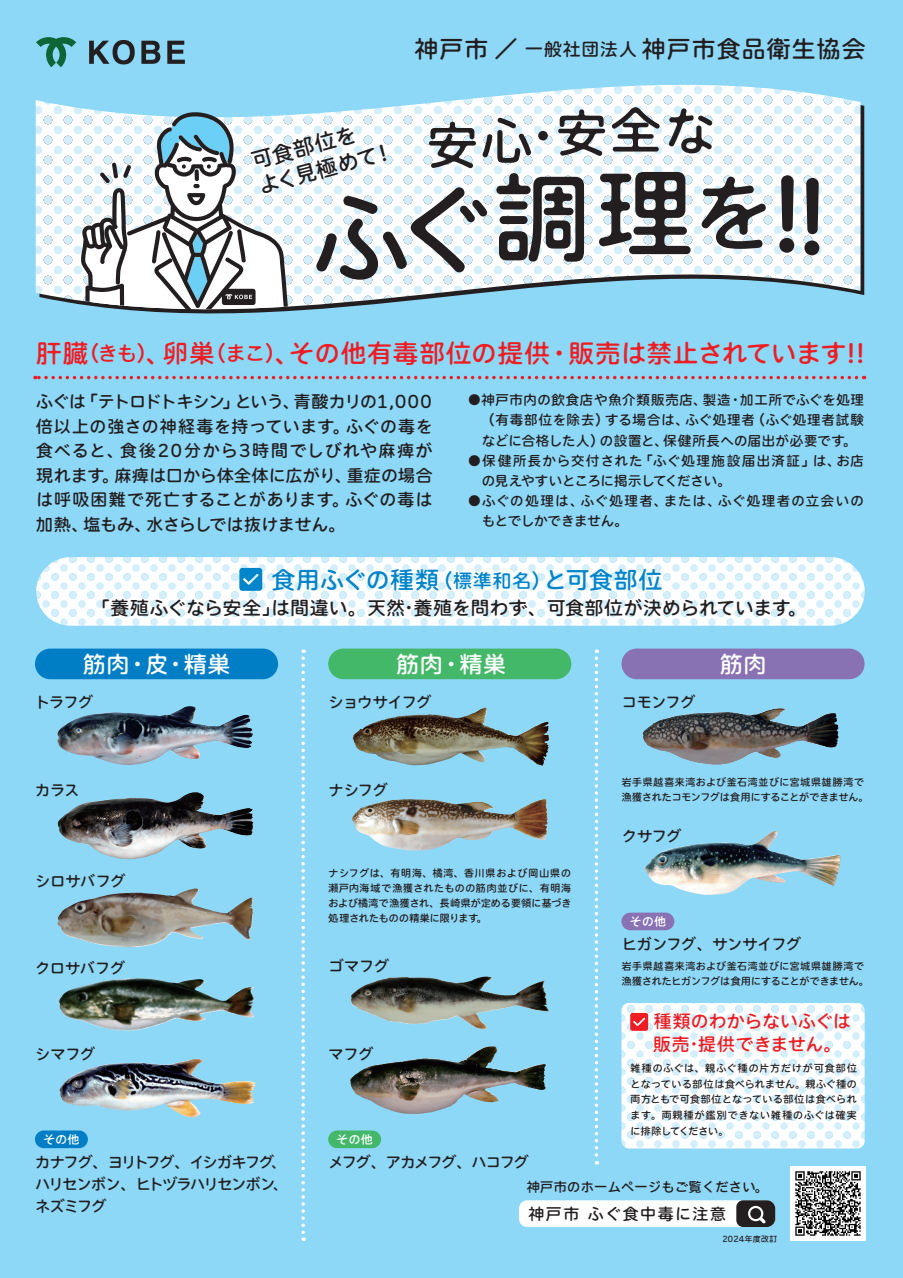
<style>
.page{position:relative;width:903px;height:1278px;background:#fff}
.page>*{position:absolute;margin:0;border:0;box-sizing:border-box;transform-origin:0 0}
.t1{font:100.62px "Mizolet";color:#231f20}
.t2{font:52.94px "Mizolet";color:#231f20}
.t3{font:26.25px "Mizolet";letter-spacing:-.015em;color:#ee1d23}
.t4{font:24.5px "Mizolet";letter-spacing:.02em;color:#231f20}
.t5{font:24.5px "Mizolet";letter-spacing:-.01em;color:#0084ca}
.t6{font:23.62px "Mizolet";color:#fff}
.t7{font:21.88px/26.2px "Mizolet";color:#231f20}
.t8{font:19.25px "Mizolet";letter-spacing:-.015em;color:#231f20}
.t9{font:18.38px/22.3px "Mizolet";letter-spacing:-.025em;color:#ee1d23}
.t10{font:17.5px/24.5px "Mizolet";letter-spacing:-.02em;color:#231f20;text-align:justify}
.t11{font:16.54px "Mizolet";letter-spacing:.06em;color:#231f20}
.t12{font:15.75px/21.9px "Mizolet";letter-spacing:-.085em;color:#231f20;text-align:justify}
.t13{font:15.75px "Mizolet";letter-spacing:-.125em;color:#231f20}
.t14{font:14px/20.1px "Mizolet";letter-spacing:.005em;color:#231f20;text-align:justify}
.t15{font:14px/20.1px "Mizolet";letter-spacing:.03em;color:#231f20}
.t16{font:13.74px "Mizolet";letter-spacing:-.02em;color:#231f20}
.t17{font:12.25px "Mizolet";color:#fff}
.t18{font:10.5px/14.9px "Mizolet";letter-spacing:-.015em;color:#231f20}
.t19{font:8.22px "Mizolet";color:#231f20}
.s1{font-size:18.38px}
.s2{font-size:85.75px}
.s3{font-size:21px}
.s4{font-size:19.6px}
</style>
<div class="page">
<div style="left:0;top:0;width:903px;height:1277px;background:#8dd7f7"></div>
<svg style="left:621px;top:1002px;width:244px;height:146px;fill:#fff"></svg>
<svg style="left:36px;top:557px;width:829px;height:68px;fill:#fff"></svg>
<div style="left:35px;top:648px;width:243px;height:31px;background:#007ec5;border-radius:15px"></div>
<div style="left:328px;top:648px;width:243px;height:31px;background:#44b869;border-radius:15px"></div>
<div style="left:621px;top:648px;width:243px;height:31px;background:#8972b3;border-radius:15px"></div>
<img style="left:643px;top:708px;width:195px;height:56px">
<img style="left:353px;top:707px;width:163px;height:58px">
<img style="left:350px;top:1046px;width:139px;height:68px">
<img style="left:57px;top:888px;width:196px;height:59px">
<img style="left:59px;top:1059px;width:197px;height:58px">
<img style="left:57px;top:706px;width:196px;height:59px">
<img style="left:59px;top:978px;width:195px;height:53px">
<img style="left:57px;top:792px;width:197px;height:67px">
<img style="left:351px;top:976px;width:198px;height:53px">
<img style="left:645px;top:831px;width:195px;height:64px">
<img style="left:351px;top:799px;width:197px;height:52px">
<svg style="left:301px;top:649px;width:4px;height:591px"></svg>
<svg style="left:35px;top:376px;width:821px;height:3px"></svg>
<svg style="left:595px;top:649px;width:3px;height:515px"></svg>
<div style="left:35px;top:1130px;width:53px;height:18px;background:#007ec5;border-radius:9px"></div>
<div style="left:328px;top:1130px;width:53px;height:18px;background:#43b86b;border-radius:9px"></div>
<div style="left:621px;top:912px;width:53px;height:18px;background:#8972b3;border-radius:9px"></div>
<svg style="left:36px;top:55px;width:824px;height:259px"></svg>
<svg style="left:81px;top:112px;width:207px;height:199px"></svg>
<svg style="left:630px;top:1012px;width:18px;height:18px"></svg>
<svg style="left:239px;top:568px;width:23px;height:23px"></svg>
<svg style="left:141px;top:41px;width:19px;height:23px"></svg>
<svg style="left:89px;top:40px;width:46px;height:24px"></svg>
<svg style="left:167px;top:41px;width:18px;height:23px"></svg>
<svg style="left:36px;top:37px;width:40px;height:30px"></svg>
<img style="left:791px;top:1166px;width:74px;height:74px">
<div style="left:519px;top:1200px;width:256px;height:26px;background:#fff;border-radius:8px"></div>
<svg style="left:736px;top:1200px;width:39px;height:26px"></svg>
<h3 class="t4" style="left:414px;top:37px;width:453px">神戸市／<span class="s1">一般社団法人</span>神戸市食品衛生協会</h3>
<h2 class="t2" style="left:426px;top:108px;width:292px">安心･安全な</h2>
<h1 class="t1" style="left:310px;top:167px;width:523px">ふぐ調理<span class="s2">を</span>!!</h1>
<h3 class="t7" style="left:248px;top:149px;width:135px;rotate:-15deg">可食部位をよく見極めて!</h3>
<h3 class="t3" style="left:36px;top:340px;width:831px">肝臓<span class="s3">（きも）</span>、卵巣<span class="s3">（まこ）</span>、その他有毒部位の提供・販売は禁止されています!!</h3>
<h3 class="t10" style="left:36px;top:390px;width:399px">ふぐは「テトロドトキシン」という、青酸カリの1,000倍以上の強さの神経毒を持っています。ふぐの毒を食べると、食後20分から3時間でしびれや麻痺が現れます。麻痺は口から体全体に広がり、重症の場合は呼吸困難で死亡することがあります。ふぐの毒は加熱、塩もみ、水さらしでは抜けません。</h3>
<h3 class="t14" style="left:467px;top:390px;width:398px">●神戸市内の飲食店や魚介類販売店、製造・加工所でふぐを処理　（有毒部位を除去）する場合は、ふぐ処理者（ふぐ処理者試験　などに合格した人）の設置と、保健所長への届出が必要です。</h3>
<h3 class="t14" style="left:467px;top:450px;width:398px">●保健所長から交付された「ふぐ処理施設届出済証」は、お店　の見えやすいところに掲示してください。</h3>
<h3 class="t15" style="left:467px;top:491px;width:398px">●ふぐの処理は、ふぐ処理者、または、ふぐ処理者の立会いの　もとでしかできません。</h3>
<h3 class="t5" style="left:271px;top:567px;width:393px">食用ふぐの種類<span class="s4">（標準和名）</span>と可食部位</h3>
<h3 class="t8" style="left:100px;top:598px;width:699px">｢養殖ふぐなら安全｣は間違い。天然･養殖を問わず、可食部位が決められています｡</h3>
<h3 class="t6" style="left:82px;top:651px;width:150px">筋肉・皮・精巣</h3>
<h3 class="t6" style="left:396px;top:651px;width:112px">筋肉・精巣</h3>
<h3 class="t6" style="left:719px;top:651px;width:49px">筋肉</h3>
<h3 class="t12" style="left:35px;top:691px;width:60px">トラフグ</h3>
<h3 class="t12" style="left:328px;top:691px;width:105px">ショウサイフグ</h3>
<h3 class="t12" style="left:621px;top:691px;width:75px">コモンフグ</h3>
<h3 class="t12" style="left:35px;top:779px;width:46px">カラス</h3>
<h3 class="t12" style="left:328px;top:779px;width:61px">ナシフグ</h3>
<p class="t18" style="left:621px;top:775px;width:244px">岩手県越喜来湾および釜石湾並びに宮城県雄勝湾で漁獲されたコモンフグは食用にすることができません｡</p>
<h3 class="t12" style="left:621px;top:825px;width:62px">クサフグ</h3>
<h3 class="t12" style="left:35px;top:870px;width:92px">シロサバフグ</h3>
<p class="t18" style="left:328px;top:866px;width:245px;text-align:justify">ナシフグは、有明海、橘湾、香川県および岡山県の瀬戸内海域で漁獲されたものの筋肉並びに、有明海および橘湾で漁獲され、長崎県が定める要領に基づき処理されたものの精巣に限ります｡</p>
<p class="t17" style="left:629px;top:915px;width:38px">その他</p>
<h3 class="t12" style="left:621px;top:933px;width:181px">ヒガンフグ、サンサイフグ</h3>
<h3 class="t12" style="left:35px;top:956px;width:92px">クロサバフグ</h3>
<h3 class="t12" style="left:328px;top:955px;width:62px">ゴマフグ</h3>
<p class="t18" style="left:621px;top:959px;width:244px">岩手県越喜来湾および釜石湾並びに宮城県雄勝湾で漁獲されたヒガンフグは食用にすることができません｡</p>
<h3 class="t12" style="left:35px;top:1043px;width:62px">シマフグ</h3>
<p class="t17" style="left:43px;top:1133px;width:38px">その他</p>
<h3 class="t12" style="left:328px;top:1043px;width:47px">マフグ</h3>
<p class="t17" style="left:336px;top:1133px;width:38px">その他</p>
<h3 class="t9" style="left:653px;top:1010px;width:199px">種類のわからないふぐは販売･提供できません。</h3>
<p class="t18" style="left:630px;top:1060px;width:228px;line-height:15.8px;text-align:justify">雑種のふぐは、親ふぐ種の片方だけが可食部位となっている部位は食べられません。親ふぐ種の両方ともで可食部位となっている部位は食べられます。両親種が鑑別できない雑種のふぐは確実に排除してください。</p>
<h3 class="t12" style="left:35px;top:1151px;width:247px">カナフグ、ヨリトフグ、イシガキフグ､ハリセンボン、ヒトヅラハリセンボン､ネズミフグ</h3>
<h3 class="t13" style="left:328px;top:1154px;width:202px">メフグ、アカメフグ、ハコフグ</h3>
<h3 class="t16" style="left:526px;top:1179px;width:243px">神戸市のホームページもご覧ください。</h3>
<h3 class="t11" style="left:528px;top:1205px;width:200px">神戸市 ふぐ食中毒に注意</h3>
<p class="t19" style="left:722px;top:1234px;width:57px">2024年度改訂</p>
</div>
